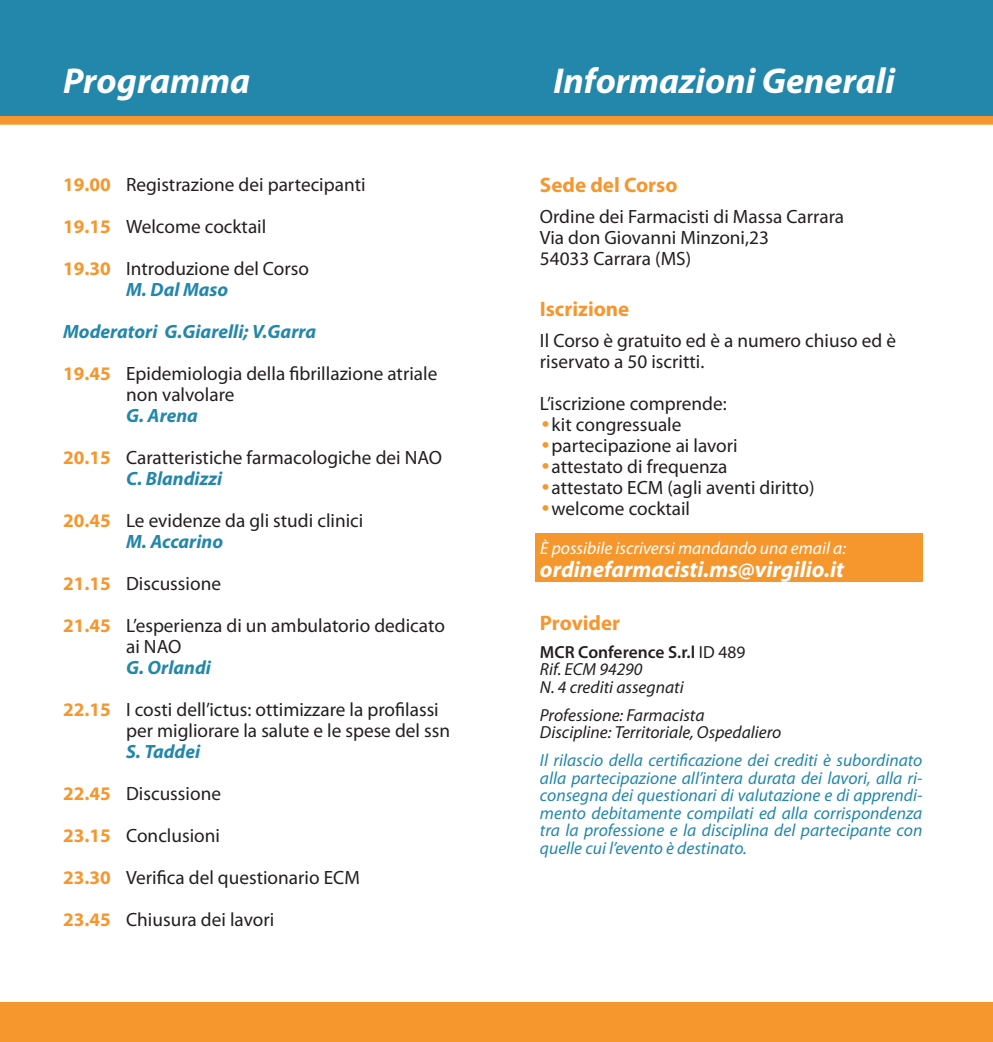
<style>
.page{position:relative;width:993px;height:1042px;background:#fff}
.page>*{position:absolute;margin:0;border:0;box-sizing:border-box;transform-origin:0 0}
.t1{font:italic 700 36.05px "Myriad Pro";color:#fff}
.t2{font:italic 700 22.75px "Myriad Pro";color:#fff}
.t3{font:700 21px "Myriad Pro";color:#f6972e}
.t4{font:19.25px/21px "Myriad Pro";color:#231f20}
.t5{font:italic 700 19.25px "Myriad Pro";color:#2387ab}
.t6{font:italic 17.5px/17.5px "Myriad Pro";color:#2387ab;text-align:justify}
.t7{font:italic 17.5px "Myriad Pro";color:#231f20}
.t8{font:italic 17.5px "Myriad Pro";color:#fff}
.t9{font:600 17.5px "Myriad Pro";color:#231f20}
.s1{font-weight:700;color:#f6972e}
.s2{font-family:"Century Gothic";color:#f6972e}
.s3{font-weight:400}
</style>
<div class="page">
<div style="left:0;top:0;width:992px;height:123px;background:#2387ab"></div>
<div style="left:0;top:116px;width:992px;height:9px;background:#f6972e"></div>
<div style="left:535px;top:533px;width:387px;height:49px;background:#f6972e"></div>
<div style="left:0;top:1002px;width:992px;height:40px;background:#f6972e"></div>
<p class="t1" style="left:63px;top:57px;width:189px">Programma</p>
<p class="t1" style="left:553px;top:57px;width:343px">Informazioni Generali</p>
<p class="t4" style="left:63px;top:173px;width:304px"><span class="s1">19.00</span> Registrazione dei partecipanti</p>
<p class="t4" style="left:63px;top:215px;width:205px"><span class="s1">19.15</span> Welcome cocktail</p>
<p class="t4" style="left:63px;top:257px;width:247px"><span class="s1">19.30</span> Introduzione del Corso</p>
<p class="t5" style="left:126px;top:277px;width:104px">M. Dal Maso</p>
<p class="t5" style="left:63px;top:319px;width:254px">Moderatori G.Giarelli; V.Garra</p>
<p class="t4" style="left:63px;top:362px;width:376px"><span class="s1">19.45</span> Epidemiologia della fibrillazione atriale</p>
<p class="t4" style="left:126px;top:383px;width:110px">non valvolare</p>
<p class="t5" style="left:126px;top:403px;width:73px">G. Arena</p>
<p class="t4" style="left:63px;top:446px;width:380px"><span class="s1">20.15</span> Caratteristiche farmacologiche dei NAO</p>
<p class="t5" style="left:126px;top:466px;width:97px">C. Blandizzi</p>
<p class="t4" style="left:63px;top:509px;width:302px"><span class="s1">20.45</span> Le evidenze da gli studi clinici</p>
<p class="t5" style="left:126px;top:529px;width:98px">M. Accarino</p>
<p class="t4" style="left:63px;top:572px;width:159px"><span class="s1">21.15</span> Discussione</p>
<p class="t4" style="left:63px;top:614px;width:383px"><span class="s1">21.45</span> L’esperienza di un ambulatorio dedicato</p>
<p class="t4" style="left:126px;top:635px;width:57px">ai NAO</p>
<p class="t5" style="left:126px;top:655px;width:86px">G. Orlandi</p>
<p class="t4" style="left:63px;top:698px;width:377px"><span class="s1">22.15</span> I costi dell’ictus: ottimizzare la profilassi</p>
<p class="t4" style="left:126px;top:719px;width:325px">per migliorare la salute e le spese del ssn</p>
<p class="t5" style="left:126px;top:739px;width:75px">S. Taddei</p>
<p class="t4" style="left:63px;top:782px;width:159px"><span class="s1">22.45</span> Discussione</p>
<p class="t4" style="left:63px;top:824px;width:158px"><span class="s1">23.15</span> Conclusioni</p>
<p class="t4" style="left:63px;top:866px;width:298px"><span class="s1">23.30</span> Verifica del questionario ECM</p>
<p class="t4" style="left:63px;top:908px;width:213px"><span class="s1">23.45</span> Chiusura dei lavori</p>
<p class="t3" style="left:539px;top:171px;width:139px">Sede del Corso</p>
<p class="t4" style="left:539px;top:206px;width:305px">Ordine dei Farmacisti di Massa Carrara</p>
<p class="t4" style="left:539px;top:227px;width:230px">Via don Giovanni Minzoni,23</p>
<p class="t4" style="left:539px;top:248px;width:153px">54033 Carrara (MS)</p>
<p class="t3" style="left:539px;top:295px;width:91px">Iscrizione</p>
<p class="t4" style="left:539px;top:330px;width:357px">Il Corso è gratuito ed è a numero chiuso ed è riservato a 50 iscritti.</p>
<p class="t4" style="left:539px;top:393px;width:188px">L’iscrizione comprende:</p>
<p class="t4" style="left:539px;top:414px;width:143px"><span class="s2">•</span>kit congressuale</p>
<p class="t4" style="left:539px;top:435px;width:199px"><span class="s2">•</span>partecipazione ai lavori</p>
<p class="t4" style="left:539px;top:456px;width:189px"><span class="s2">•</span>attestato di frequenza</p>
<p class="t4" style="left:539px;top:477px;width:276px"><span class="s2">•</span>attestato ECM (agli aventi diritto)</p>
<p class="t4" style="left:539px;top:498px;width:152px"><span class="s2">•</span>welcome cocktail</p>
<p class="t8" style="left:540px;top:537px;width:307px">È possibile iscriversi mandando una email a:</p>
<p class="t2" style="left:539px;top:554px;width:305px">ordinefarmacisti.ms@virgilio.it</p>
<p class="t3" style="left:539px;top:609px;width:82px">Provider</p>
<p class="t9" style="left:539px;top:641px;width:207px">MCR Conference S.r.l <span class="s3">ID 489</span></p>
<p class="t7" style="left:539px;top:659px;width:104px">Rif. ECM 94290</p>
<p class="t7" style="left:539px;top:676px;width:145px">N. 4 crediti assegnati</p>
<p class="t7" style="left:539px;top:704px;width:166px">Professione: Farmacista</p>
<p class="t7" style="left:539px;top:722px;width:243px">Discipline: Territoriale, Ospedaliero</p>
<p class="t6" style="left:539px;top:751px;width:384px">Il rilascio della certificazione dei crediti è subordinato alla partecipazione all’intera durata dei lavori, alla ri&shy;consegna dei questionari di valutazione e di apprendi&shy;mento debitamente compilati ed alla corrispondenza tra la professione e la disciplina del partecipante con quelle cui l’evento è destinato.</p>
</div>
